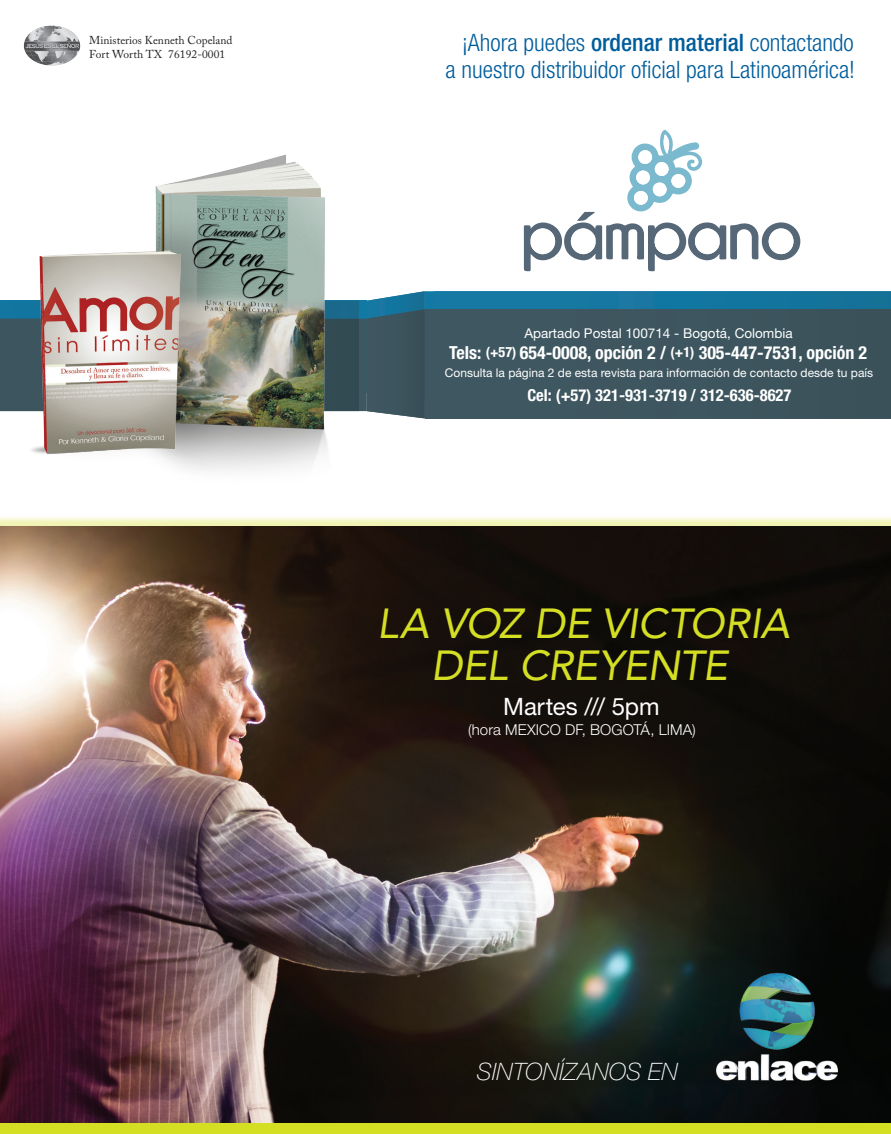
<style>
.page{position:relative;width:891px;height:1134px;background:#fff}
.page>*{position:absolute;margin:0;border:0;box-sizing:border-box;transform-origin:0 0}
.t1{font:italic 42px/42px "Avenir";letter-spacing:-.01em;color:#d4de23;text-align:center}
.t2{font:300 condensed 24px/27px "Helvetica Neue LT Std";color:#005d9c;text-align:right}
.t3{font:italic 100 24px "Helvetica Neue LT Std";color:#fff}
.t4{font:24px "Helvetica Neue LT Std";color:#fff}
.t5{font:700 condensed 18px "Helvetica Neue LT Std";color:#fff}
.t6{font:700 condensed 16.5px "Helvetica Neue LT Std";color:#fff}
.t7{font:300 15px "Helvetica Neue LT Std";letter-spacing:.005em;color:#fff}
.t8{font:13.5px "Helvetica Neue LT Std";color:#fff}
.t9{font:12px "Helvetica Neue LT Std";color:#fff}
.t10{font:11.4px/13.6px "Adobe Caslon Pro";color:#231f20}
.s1{font-weight:500}
.s2{font-size:14.25px}
</style>
<div class="page">
<svg style="left:0;top:301px;width:359px;height:18px"></svg>
<div style="left:434px;top:291px;width:457px;height:18px;background:#1577a2"></div>
<div style="left:0;top:319px;width:367px;height:92px;background:#3f5760"></div>
<svg style="left:367px;top:291px;width:58px;height:127px;background:#42626f"></svg>
<div style="left:434px;top:309px;width:457px;height:109px;background:#3e565f"></div>
<img style="left:24px;top:26px;width:57px;height:40px">
<svg style="left:524px;top:130px;width:276px;height:141px"></svg>
<img style="left:156px;top:154px;width:194px;height:317px">
<div style="left:36px;top:205px;width:201px;height:262px;background:#160f11;opacity:.25"></div>
<img style="left:25px;top:250px;width:168px;height:217px">
<svg style="left:39px;top:186px;width:117px;height:70px"></svg>
<img style="left:0;top:527px;width:891px;height:597px">
<img style="left:704px;top:963px;width:145px;height:129px">
<div style="left:0;top:1124px;width:891px;height:10px;background:#d4de23"></div>
<p class="t10" style="left:89px;top:34px;width:145px">Ministerios Kenneth Copeland<br>Fort Worth TX 76192-0001</p>
<p class="t2" style="left:446px;top:29px;width:411px">¡Ahora puedes <span class="s1">ordenar material</span> contactando<br>a nuestro distribuidor oficial para Latinoamérica!</p>
<p class="t8" style="left:524px;top:325px;width:270px">Apartado Postal 100714 - Bogotá, Colombia</p>
<p class="t5" style="left:449px;top:341px;width:420px">Tels: <span class="s2">(+57)</span> 654-0008, opción 2 / <span class="s2">(+1)</span> 305-447-7531, opción 2</p>
<p class="t9" style="left:445px;top:365px;width:430px">Consulta la página 2 de esta revista para información de contacto desde tu país</p>
<p class="t6" style="left:527px;top:385px;width:266px">Cel: (+57) 321-931-3719 / 312-636-8627</p>
<h1 class="t1" style="left:377px;top:602px;width:414px">LA VOZ DE VICTORIA<br>DEL CREYENTE</h1>
<p class="t4" style="left:503px;top:692px;width:158px">Martes /// 5pm</p>
<p class="t7" style="left:468px;top:720px;width:229px">(hora MEXICO DF, BOGOTÁ, LIMA)</p>
<p class="t3" style="left:477px;top:1058px;width:202px">SINTONÍZANOS EN</p>
</div>
